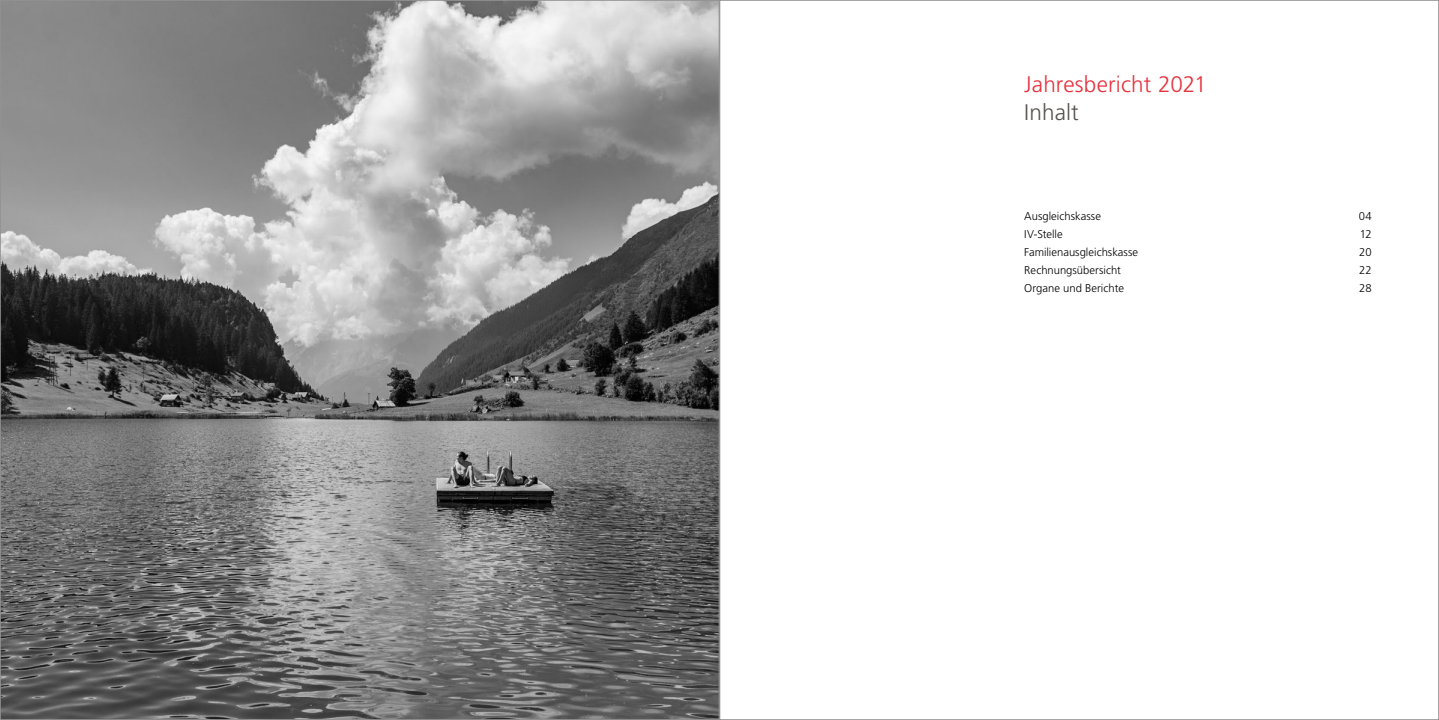
<style>
.page{position:relative;width:1439px;height:720px;background:#fff}
.page>*{position:absolute;margin:0;border:0;box-sizing:border-box;transform-origin:0 0}
.t1{font:300 22.5px "Frutiger";letter-spacing:.005em;color:#e5323d}
.t2{font:300 22.5px "Frutiger";letter-spacing:.005em;color:#55524e}
.t3{font:300 11.25px "Frutiger";color:#000}
</style>
<div class="page">
<img style="left:2px;top:2px;width:715px;height:715px">
<h1 class="t1" style="left:1024px;top:72px;width:184px">Jahresbericht 2021</h1>
<h1 class="t2" style="left:1024px;top:99px;width:56px">Inhalt</h1>
<p class="t3" style="left:1024px;top:209px;width:78px">Ausgleichskasse</p>
<p class="t3" style="left:1358px;top:209px;width:14px">04</p>
<p class="t3" style="left:1024px;top:228px;width:40px">IV-Stelle</p>
<p class="t3" style="left:1359px;top:228px;width:13px">12</p>
<p class="t3" style="left:1024px;top:246px;width:115px">Familienausgleichskasse</p>
<p class="t3" style="left:1359px;top:246px;width:14px">20</p>
<p class="t3" style="left:1024px;top:264px;width:98px">Rechnungsübersicht</p>
<p class="t3" style="left:1359px;top:264px;width:14px">22</p>
<p class="t3" style="left:1024px;top:282px;width:101px">Organe und Berichte</p>
<p class="t3" style="left:1359px;top:282px;width:14px">28</p>
</div>
